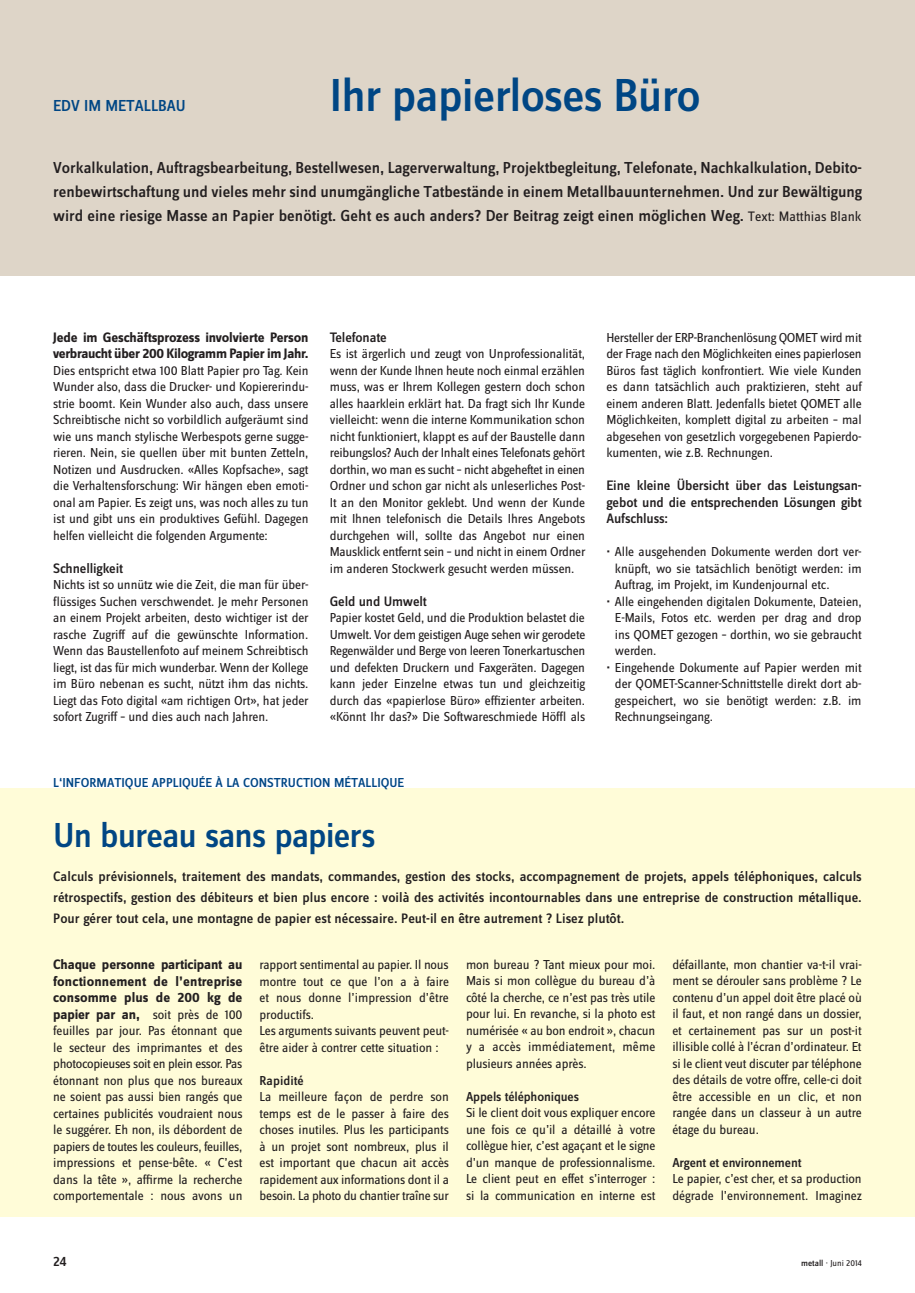
<style>
.page{position:relative;width:915px;height:1293px;background:#fff}
.page>*{position:absolute;margin:0;border:0;box-sizing:border-box;transform-origin:0 0}
.t1{font:500 48px "Zine Sans Dis";letter-spacing:-.015em;color:#004684}
.FR_Lead_9_5_med{font:500 36px "Zine Sans Dis";letter-spacing:-.025em;color:#004684}
.t2{font:500 16.5px/24px "Zine Sans Dis";color:#231f20;text-align:justify}
.DE_rubrik_11{font:500 16.5px "Zine Sans Dis";color:#004684}
.FR_Lead_9_5_med-2{font:500 14.25px/21px "Zine Sans Dis";color:#231f20;text-align:justify}
.FR_Grundtext_ohne_EZ{font:700 14.25px/16.5px "Zine Sans Dis";letter-spacing:-.01em;color:#231f20;text-align:justify}
.FR_Grundtext_ohne_EZ-2{font:500 14.25px/16.5px "Zine Sans Dis";letter-spacing:-.01em;color:#231f20;text-align:justify}
.FR_Grundtext_ohne_EZ-3{font:13.5px/16.5px "Zine Sans Dis";letter-spacing:-.01em;color:#231f20;text-align:justify}
.FR_rubrik_9__med{font:500 13.5px "Zine Sans Dis";color:#004684}
.FR_Grundtext_ohne_EZ-4{font:500 13.5px "Zine Sans Dis";letter-spacing:-.01em;color:#231f20}
.t3{font:9px "Zine Sans Dis";color:#231f20}
.s1{font-weight:400;font-size:14.25px}
.s2{font-weight:700;font-size:14.25px}
.s3{font-weight:500}
</style>
<div class="page">
<div style="left:0;top:0;width:914px;height:276px;background:#ded5c8"></div>
<div style="left:0;top:788px;width:914px;height:428px;background:#fffcd8"></div>
<hr style="left:914px;top:0;width:1px;height:38px;background:#ded5c8">
<p class="DE_rubrik_11" style="left:53px;top:97px;width:134px">EDV IM METALLBAU</p>
<p class="t1" style="left:330px;top:71px;width:372px">Ihr papierloses Büro</p>
<p class="t2" style="left:53px;top:156px;width:810px">Vorkalkulation, Auftragsbearbeitung, Bestellwesen, Lagerverwaltung, Projektbegleitung, Telefonate, Nachkalkulation, Debito&shy;renbewirtschaftung und vieles mehr sind unumgängliche Tatbestände in einem Metallbauunternehmen. Und zur Bewältigung wird eine riesige Masse an Papier benötigt. Geht es auch anders? Der Beitrag zeigt einen möglichen Weg. <span class="s1">Text: Matthias Blank</span></p>
<p class="FR_Grundtext_ohne_EZ" style="left:53px;top:329px;width:257px">Jede im Geschäftsprozess involvierte Person verbraucht über 200 Kilogramm Papier im Jahr.</p>
<p class="FR_Grundtext_ohne_EZ-3" style="left:53px;top:363px;width:257px">Dies entspricht etwa 100 Blatt Papier pro Tag. Kein Wunder also, dass die Drucker- und Kopiererindu&shy;strie boomt. Kein Wunder also auch, dass unsere Schreibtische nicht so vorbildlich aufgeräumt sind wie uns manch stylische Werbespots gerne sugge&shy;rieren. Nein, sie quellen über mit bunten Zetteln, Notizen und Ausdrucken. «Alles Kopfsache», sagt die Verhaltensforschung: Wir hängen eben emoti&shy;onal am Papier. Es zeigt uns, was noch alles zu tun ist und gibt uns ein produktives Gefühl. Dagegen helfen vielleicht die folgenden Argumente:</p>
<p class="FR_Grundtext_ohne_EZ-2" style="left:53px;top:560px;width:71px">Schnelligkeit</p>
<p class="FR_Grundtext_ohne_EZ-3" style="left:53px;top:577px;width:257px">Nichts ist so unnütz wie die Zeit, die man für über&shy;flüssiges Suchen verschwendet. Je mehr Personen an einem Projekt arbeiten, desto wichtiger ist der rasche Zugriff auf die gewünschte Information.<br>Wenn das Baustellenfoto auf meinem Schreibtisch liegt, ist das für mich wunderbar. Wenn der Kollege im Büro nebenan es sucht, nützt ihm das nichts.<br>Liegt das Foto digital «am richtigen Ort», hat jeder sofort Zugriff – und dies auch nach Jahren.</p>
<p class="FR_Grundtext_ohne_EZ-2" style="left:330px;top:329px;width:58px">Telefonate</p>
<p class="FR_Grundtext_ohne_EZ-3" style="left:330px;top:346px;width:257px">Es ist ärgerlich und zeugt von Unprofessionalität, wenn der Kunde Ihnen heute noch einmal erzählen muss, was er Ihrem Kollegen gestern doch schon alles haarklein erklärt hat. Da fragt sich Ihr Kunde vielleicht: wenn die interne Kommunikation schon nicht funktioniert, klappt es auf der Baustelle dann reibungslos? Auch der Inhalt eines Telefonats gehört dorthin, wo man es sucht – nicht abgeheftet in einen Ordner und schon gar nicht als unleserliches Post-It an den Monitor geklebt. Und wenn der Kunde mit Ihnen telefonisch die Details Ihres Angebots durchgehen will, sollte das Angebot nur einen Mausklick entfernt sein – und nicht in einem Ordner im anderen Stockwerk gesucht werden müssen.</p>
<p class="FR_Grundtext_ohne_EZ-2" style="left:330px;top:593px;width:99px">Geld und Umwelt</p>
<p class="FR_Grundtext_ohne_EZ-3" style="left:330px;top:610px;width:257px">Papier kostet Geld, und die Produktion belastet die Umwelt. Vor dem geistigen Auge sehen wir gerodete Regenwälder und Berge von leeren Tonerkartuschen und defekten Druckern und Faxgeräten. Dagegen kann jeder Einzelne etwas tun und gleichzeitig durch das «papierlose Büro» effizienter arbeiten. «Könnt Ihr das?» Die Softwareschmiede Höffl als</p>
<p class="FR_rubrik_9__med" style="left:53px;top:776px;width:352px">L‘INFORMATIQUE APPLIQUÉE À LA CONSTRUCTION MÉTALLIQUE</p>
<p class="FR_Grundtext_ohne_EZ-3" style="left:606px;top:330px;width:257px">Hersteller der ERP-Branchenlösung QOMET wird mit der Frage nach den Möglichkeiten eines papierlosen Büros fast täglich konfrontiert. Wie viele Kunden es dann tatsächlich auch praktizieren, steht auf einem anderen Blatt. Jedenfalls bietet QOMET alle Möglichkeiten, komplett digital zu arbeiten – mal abgesehen von gesetzlich vorgegebenen Papierdo&shy;kumenten, wie z.B. Rechnungen.</p>
<p class="FR_Grundtext_ohne_EZ-2" style="left:606px;top:478px;width:257px">Eine kleine Übersicht über das Leistungsan&shy;gebot und die entsprechenden Lösungen gibt Aufschluss:</p>
<p class="FR_Grundtext_ohne_EZ-3" style="left:614px;top:544px;width:248px;text-indent:-9px">• Alle ausgehenden Dokumente werden dort ver&shy;knüpft, wo sie tatsächlich benötigt werden: im Auftrag, im Projekt, im Kundenjournal etc.</p>
<p class="FR_Grundtext_ohne_EZ-3" style="left:614px;top:594px;width:248px;text-indent:-9px">• Alle eingehenden digitalen Dokumente, Dateien, E-Mails, Fotos etc. werden per drag and drop ins QOMET gezogen – dorthin, wo sie gebraucht werden.</p>
<p class="FR_Grundtext_ohne_EZ-3" style="left:614px;top:660px;width:248px;text-indent:-9px">• Eingehende Dokumente auf Papier werden mit der QOMET-Scanner-Schnittstelle direkt dort ab&shy;gespeichert, wo sie benötigt werden: z.B. im Rechnungseingang.</p>
<p class="FR_Lead_9_5_med" style="left:53px;top:817px;width:324px">Un bureau sans papiers</p>
<p class="FR_Lead_9_5_med-2" style="left:53px;top:866px;width:809px">Calculs prévisionnels, traitement des mandats, commandes, gestion des stocks, accompagnement de projets, appels téléphoniques, calculs rétrospectifs, gestion des débiteurs et bien plus encore : voilà des activités incontournables dans une entreprise de construction métallique.<br>Pour gérer tout cela, une montagne de papier est nécessaire. Peut-il en être autrement ? Lisez plutôt.</p>
<p class="FR_Grundtext_ohne_EZ" style="left:53px;top:956px;width:191px">Chaque personne participant au fonctionnement de l’entreprise consomme plus de 200 kg de</p>
<p class="FR_Grundtext_ohne_EZ-3" style="left:53px;top:1006px;width:191px"><span class="s2">papier par an,</span> soit près de 100 feuilles par jour. Pas étonnant que le secteur des imprimantes et des photocopieuses soit en plein essor. Pas étonnant non plus que nos bureaux ne soient pas aussi bien rangés que certaines publicités voudraient nous le suggérer. Eh non, ils débordent de papiers de toutes les couleurs, feuilles, impressions et pense-bête. « C’est dans la tête », affirme la recherche comportementale : nous avons un</p>
<p class="FR_Grundtext_ohne_EZ-3" style="left:259px;top:957px;width:191px">rapport sentimental au papier. Il nous montre tout ce que l’on a à faire et nous donne l’impression d’être productifs.</p>
<p class="FR_Grundtext_ohne_EZ-3" style="left:259px;top:1023px;width:191px">Les arguments suivants peuvent peut&shy;être aider à contrer cette situation :</p>
<p class="FR_Grundtext_ohne_EZ-4" style="left:259px;top:1073px;width:46px">Rapidité</p>
<p class="FR_Grundtext_ohne_EZ-3" style="left:259px;top:1089px;width:191px">La meilleure façon de perdre son temps est de le passer à faire des choses inutiles. Plus les participants à un projet sont nombreux, plus il est important que chacun ait accès rapidement aux informations dont il a besoin. La photo du chantier traîne sur</p>
<p class="FR_Grundtext_ohne_EZ-3" style="left:466px;top:957px;width:191px">mon bureau ? Tant mieux pour moi.<br>Mais si mon collègue du bureau d’à côté la cherche, ce n’est pas très utile pour lui. En revanche, si la photo est numérisée « au bon endroit », chacun y a accès immédiatement, même plusieurs années après.</p>
<p class="FR_Grundtext_ohne_EZ-4" style="left:466px;top:1089px;width:114px">Appels téléphoniques</p>
<p class="FR_Grundtext_ohne_EZ-3" style="left:466px;top:1105px;width:191px">Si le client doit vous expliquer encore une fois ce qu’il a détaillé à votre collègue hier, c’est agaçant et le signe d’un manque de professionnalisme.<br>Le client peut en effet s’interroger : si la communication en interne est</p>
<p class="FR_Grundtext_ohne_EZ-3" style="left:672px;top:957px;width:191px">défaillante, mon chantier va-t-il vrai&shy;ment se dérouler sans problème ? Le contenu d’un appel doit être placé où il faut, et non rangé dans un dossier, et certainement pas sur un post-it illisible collé à l’écran d’ordinateur. Et si le client veut discuter par téléphone des détails de votre offre, celle-ci doit être accessible en un clic, et non rangée dans un classeur à un autre étage du bureau.</p>
<p class="FR_Grundtext_ohne_EZ-4" style="left:672px;top:1155px;width:131px">Argent et environnement</p>
<p class="FR_Grundtext_ohne_EZ-3" style="left:672px;top:1171px;width:191px">Le papier, c’est cher, et sa production dégrade l’environnement. Imaginez</p>
<p class="FR_Lead_9_5_med-2" style="left:53px;top:1251px;width:15px">24</p>
<p class="t3" style="left:800px;top:1259px;width:62px"><span class="s3">metall</span> · Juni 2014</p>
</div>
